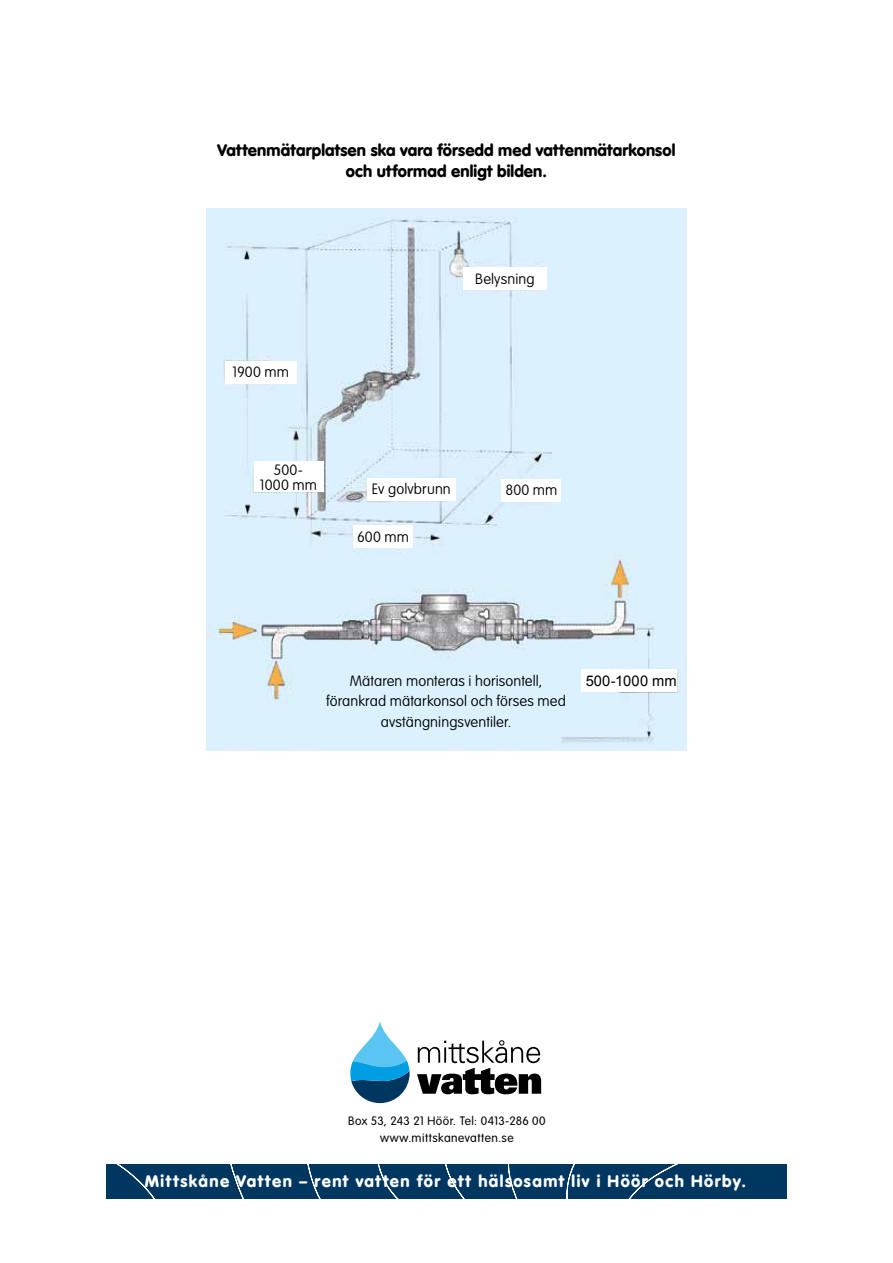
<style>
.page{position:relative;width:893px;height:1263px;background:#fff}
.page>*{position:absolute;margin:0;border:0;box-sizing:border-box;transform-origin:0 0}
.t1{font:900 16.5px/20.7px "VAG Rounded";letter-spacing:.01em;color:#000;text-align:center}
.t2{font:900 16.5px "VAG Rounded";letter-spacing:.09em;color:#fff}
.t3{font:100 14.7px/15px "VAG Rounded";letter-spacing:.01em;color:#000;text-align:center}
.t4{font:14.7px "GSD Text";letter-spacing:.01em;color:#000}
.t5{font:300 12px/16.5px "VAG Rounded";letter-spacing:.035em;color:#000;text-align:center}
</style>
<div class="page">
<div style="left:106px;top:1164px;width:681px;height:35px;background:#003761"></div>
<svg style="left:417px;top:1040px;width:124px;height:54px"></svg>
<svg style="left:350px;top:1021px;width:60px;height:82px"></svg>
<img style="left:206px;top:208px;width:480px;height:542px">
<div style="left:463px;top:267px;width:84px;height:23px;background:#fff"></div>
<div style="left:225px;top:361px;width:71px;height:22px;background:#fff"></div>
<div style="left:254px;top:461px;width:69px;height:31px;background:#fff"></div>
<div style="left:367px;top:479px;width:88px;height:22px;background:#fff"></div>
<div style="left:353px;top:526px;width:59px;height:22px;background:#fff"></div>
<div style="left:502px;top:479px;width:59px;height:22px;background:#fff"></div>
<div style="left:581px;top:669px;width:95px;height:23px;background:#fff"></div>
<p class="t1" style="left:218px;top:140px;width:459px">Vattenmätarplatsen ska vara försedd med vattenmätarkonsol och utformad enligt bilden.</p>
<p class="t3" style="left:232px;top:365px;width:58px">1900 mm</p>
<p class="t3" style="left:260px;top:462px;width:59px">500-<br>1000 mm</p>
<p class="t3" style="left:475px;top:271px;width:61px">Belysning</p>
<p class="t3" style="left:372px;top:482px;width:80px">Ev golvbrunn</p>
<p class="t3" style="left:357px;top:529px;width:53px">600 mm</p>
<p class="t3" style="left:506px;top:483px;width:53px">800 mm</p>
<p class="t3" style="left:350px;top:673px;width:194px">Mätaren monteras i horisontell,</p>
<p class="t4" style="left:586px;top:670px;width:92px">500-1000 mm</p>
<p class="t3" style="left:326px;top:691px;width:241px;line-height:20.7px">förankrad mätarkonsol och förses med avstängningsventiler.</p>
<p class="t5" style="left:348px;top:1113px;width:199px">Box 53, 243 21 Höör. Tel: 0413-286 00 www.mittskanevatten.se</p>
<p class="t2" style="left:145px;top:1171px;width:603px">Mittskåne Vatten – rent vatten för ett hälsosamt liv i Höör och Hörby.</p>
</div>
